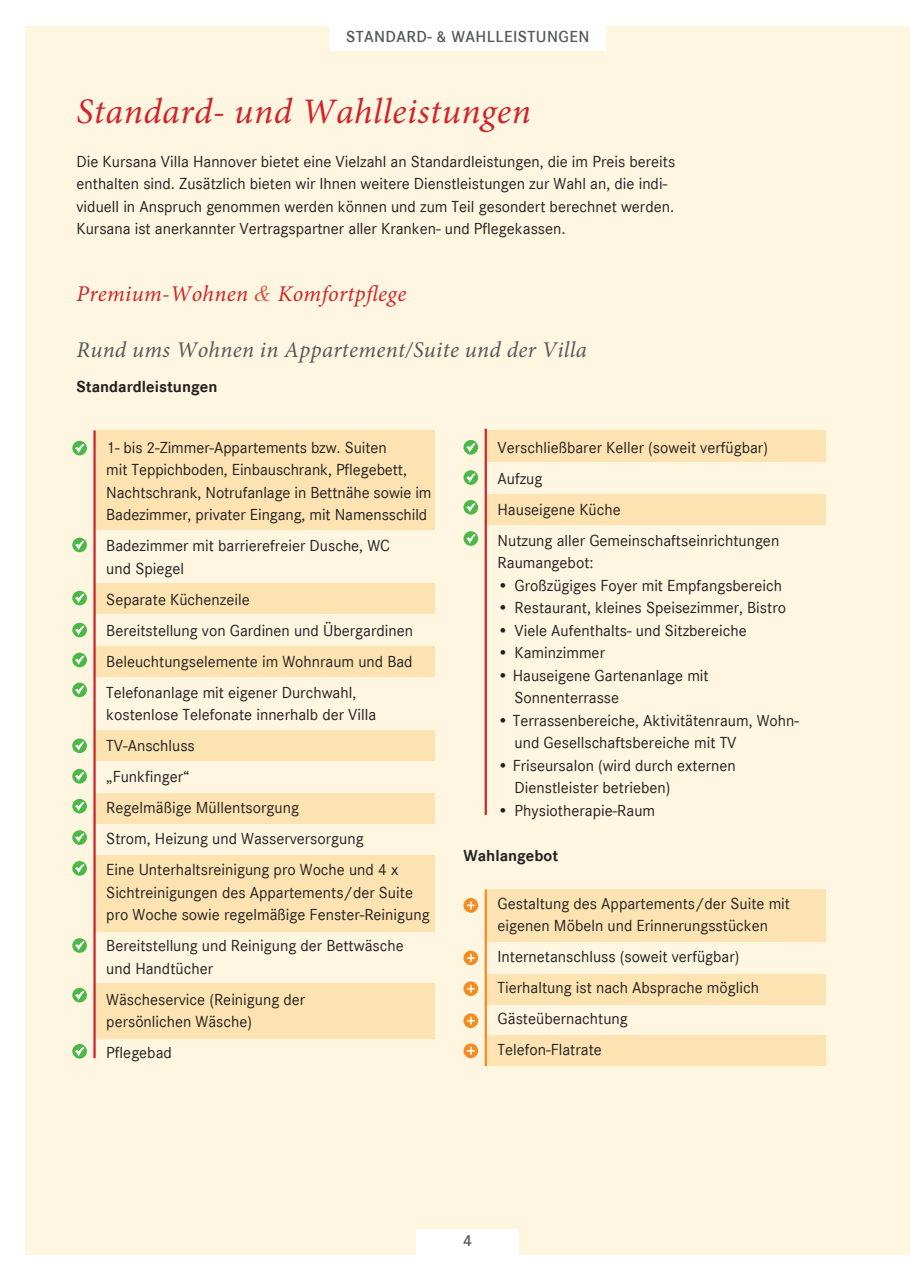
<style>
.page{position:relative;width:910px;height:1280px;background:#fff}
.page>*{position:absolute;margin:0;border:0;box-sizing:border-box;transform-origin:0 0}
.t1{font:italic 36px "Minion Pro";letter-spacing:.015em;color:#d1232a}
.t2{font:italic 22.5px "Minion Pro";letter-spacing:.015em;color:#57585a}
.t3{font:italic 22.5px "Minion Pro";letter-spacing:.015em;color:#d1232a}
.t4{font:16.5px/22.5px "Corporate S";color:#231f20}
.t5{font:700 16.5px "Corporate S";color:#231f20}
.t6{font:600 16.5px "Corporate S";letter-spacing:.025em;color:#57585a}
.s1{font-family:"Times New Roman";color:#d95842}
</style>
<div class="page">
<div style="left:26px;top:26px;width:884px;height:1228px;background:#fef6e0"></div>
<div style="left:330px;top:26px;width:276px;height:25px;background:#fff"></div>
<div style="left:417px;top:1229px;width:102px;height:25px;background:#fff"></div>
<div style="left:486px;top:494px;width:340px;height:30px;background:#fee3b2"></div>
<svg style="left:463px;top:440px;width:15px;height:15px"></svg>
<svg style="left:466px;top:443px;width:10px;height:10px"></svg>
<svg style="left:463px;top:470px;width:15px;height:15px"></svg>
<svg style="left:466px;top:473px;width:10px;height:10px"></svg>
<div style="left:486px;top:430px;width:340px;height:32px;background:#fee3b2"></div>
<div style="left:486px;top:889px;width:340px;height:53px;background:#fee3b2"></div>
<div style="left:486px;top:974px;width:340px;height:31px;background:#fee3b2"></div>
<div style="left:486px;top:1036px;width:340px;height:30px;background:#fee3b2"></div>
<hr style="left:485px;top:429px;width:2px;height:386px;background:#d1232a">
<div style="left:72px;top:441px;width:15px;height:14px;background:#4cb848;border-radius:50%"></div>
<svg style="left:75px;top:443px;width:9px;height:10px"></svg>
<div style="left:72px;top:538px;width:15px;height:14px;background:#4cb848;border-radius:50%"></div>
<svg style="left:75px;top:540px;width:9px;height:10px"></svg>
<div style="left:72px;top:591px;width:15px;height:14px;background:#4cb848;border-radius:50%"></div>
<svg style="left:75px;top:593px;width:9px;height:10px"></svg>
<div style="left:72px;top:623px;width:15px;height:14px;background:#4cb848;border-radius:50%"></div>
<svg style="left:75px;top:625px;width:9px;height:10px"></svg>
<div style="left:72px;top:653px;width:15px;height:14px;background:#4cb848;border-radius:50%"></div>
<svg style="left:75px;top:655px;width:9px;height:10px"></svg>
<svg style="left:72px;top:682px;width:15px;height:15px"></svg>
<svg style="left:75px;top:685px;width:9px;height:10px"></svg>
<svg style="left:72px;top:738px;width:15px;height:15px"></svg>
<svg style="left:75px;top:741px;width:9px;height:10px"></svg>
<div style="left:72px;top:769px;width:15px;height:14px;background:#4cb848;border-radius:50%"></div>
<svg style="left:75px;top:772px;width:9px;height:9px"></svg>
<div style="left:72px;top:799px;width:15px;height:14px;background:#4cb848;border-radius:50%"></div>
<svg style="left:75px;top:801px;width:9px;height:10px"></svg>
<svg style="left:72px;top:830px;width:15px;height:15px"></svg>
<svg style="left:75px;top:833px;width:9px;height:10px"></svg>
<svg style="left:72px;top:938px;width:15px;height:15px"></svg>
<svg style="left:75px;top:941px;width:9px;height:10px"></svg>
<div style="left:72px;top:988px;width:15px;height:14px;background:#4cb848;border-radius:50%"></div>
<svg style="left:75px;top:990px;width:9px;height:10px"></svg>
<div style="left:72px;top:1044px;width:15px;height:14px;background:#4cb848;border-radius:50%"></div>
<svg style="left:75px;top:1047px;width:9px;height:9px"></svg>
<div style="left:95px;top:430px;width:340px;height:100px;background:#fee3b2"></div>
<div style="left:95px;top:583px;width:340px;height:30px;background:#fee3b2"></div>
<div style="left:95px;top:646px;width:340px;height:30px;background:#fee3b2"></div>
<div style="left:95px;top:731px;width:340px;height:30px;background:#fee3b2"></div>
<div style="left:95px;top:793px;width:340px;height:30px;background:#fee3b2"></div>
<div style="left:95px;top:983px;width:340px;height:56px;background:#fee3b2"></div>
<div style="left:95px;top:855px;width:340px;height:77px;background:#fee3b2"></div>
<hr style="left:93px;top:430px;width:3px;height:628px;background:#d1232a">
<svg style="left:463px;top:898px;width:15px;height:15px"></svg>
<svg style="left:467px;top:901px;width:8px;height:8px"></svg>
<svg style="left:463px;top:950px;width:15px;height:15px"></svg>
<svg style="left:467px;top:954px;width:8px;height:8px"></svg>
<svg style="left:463px;top:1013px;width:15px;height:15px"></svg>
<svg style="left:467px;top:1017px;width:8px;height:8px"></svg>
<svg style="left:463px;top:1043px;width:15px;height:15px"></svg>
<svg style="left:467px;top:1047px;width:8px;height:8px"></svg>
<svg style="left:463px;top:981px;width:15px;height:15px"></svg>
<svg style="left:467px;top:985px;width:8px;height:8px"></svg>
<hr style="left:485px;top:889px;width:2px;height:177px;background:#f68b1f">
<svg style="left:72px;top:861px;width:15px;height:15px"></svg>
<svg style="left:75px;top:864px;width:9px;height:10px"></svg>
<svg style="left:463px;top:500px;width:15px;height:15px"></svg>
<svg style="left:466px;top:503px;width:10px;height:10px"></svg>
<svg style="left:463px;top:531px;width:15px;height:15px"></svg>
<svg style="left:466px;top:534px;width:10px;height:10px"></svg>
<p class="t6" style="left:346px;top:28px;width:245px">STANDARD- &amp; WAHLLEISTUNGEN</p>
<h1 class="t1" style="left:77px;top:87px;width:456px">Standard- und Wahlleistungen</h1>
<p class="t4" style="left:77px;top:150px;width:600px">Die Kursana Villa Hannover bietet eine Vielzahl an Standardleistungen, die im Preis bereits enthalten sind. Zusätzlich bieten wir Ihnen weitere Dienstleistungen zur Wahl an, die indi&shy;viduell in Anspruch genommen werden können und zum Teil gesondert berechnet werden.<br>Kursana ist anerkannter Vertragspartner aller Kranken- und Pflegekassen.</p>
<h2 class="t3" style="left:77px;top:279px;width:331px">Premium-Wohnen <span class="s1">&amp;</span> Komfortpflege</h2>
<h2 class="t2" style="left:77px;top:334px;width:512px">Rund ums Wohnen in Appartement/Suite und der Villa</h2>
<p class="t5" style="left:77px;top:377px;width:142px">Standardleistungen</p>
<p class="t4" style="left:106px;top:436px;width:327px">1- bis 2-Zimmer-Appartements bzw. Suiten<br>mit Teppichboden, Einbauschrank, Pflegebett, Nachtschrank, Notrufanlage in Bettnähe sowie im Badezimmer, privater Eingang, mit Namensschild</p>
<p class="t4" style="left:106px;top:535px;width:285px">Badezimmer mit barrierefreier Dusche, WC und Spiegel</p>
<p class="t4" style="left:106px;top:584px;width:308px;line-height:31px">Separate Küchenzeile<br>Bereitstellung von Gardinen und Übergardinen Beleuchtungselemente im Wohnraum und Bad Telefonanlage mit eigener Durchwahl,</p>
<p class="t4" style="left:106px;top:699px;width:293px;line-height:31px">kostenlose Telefonate innerhalb der Villa<br>TV-Anschluss<br>„Funkfinger“<br>Regelmäßige Müllentsorgung<br>Strom, Heizung und Wasserversorgung<br>Eine Unterhaltsreinigung pro Woche und 4 x</p>
<p class="t4" style="left:106px;top:881px;width:325px">Sichtreinigungen des Appartements/der Suite pro Woche sowie regelmäßige Fenster-Reinigung</p>
<p class="t4" style="left:106px;top:935px;width:299px">Bereitstellung und Reinigung der Bettwäsche und Handtücher</p>
<p class="t4" style="left:106px;top:988px;width:200px">Wäscheservice (Reinigung der persönlichen Wäsche)</p>
<p class="t4" style="left:106px;top:1042px;width:67px">Pflegebad</p>
<p class="t4" style="left:497px;top:432px;width:283px;line-height:31px">Verschließbarer Keller (soweit verfügbar)<br>Aufzug<br>Hauseigene Küche<br>Nutzung aller Gemeinschaftseinrichtungen</p>
<p class="t4" style="left:497px;top:552px;width:98px">Raumangebot:</p>
<p class="t4" style="left:497px;top:574px;width:286px">• Großzügiges Foyer mit Empfangsbereich</p>
<p class="t4" style="left:498px;top:597px;width:290px">• Restaurant, kleines Speisezimmer, Bistro</p>
<p class="t4" style="left:498px;top:619px;width:251px">• Viele Aufenthalts- und Sitzbereiche</p>
<p class="t4" style="left:498px;top:642px;width:109px">• Kaminzimmer</p>
<p class="t4" style="left:515px;top:664px;width:196px;text-indent:-17px">• Hauseigene Gartenanlage mit<br>Sonnenterrasse</p>
<p class="t4" style="left:515px;top:709px;width:286px;text-indent:-17px">• Terrassenbereiche, Aktivitätenraum, Wohn&shy;und Gesellschaftsbereiche mit TV</p>
<p class="t4" style="left:515px;top:754px;width:223px;text-indent:-17px">• Friseursalon (wird durch externen<br>Dienstleister betrieben)</p>
<p class="t4" style="left:498px;top:799px;width:159px">• Physiotherapie-Raum</p>
<p class="t5" style="left:463px;top:846px;width:96px">Wahlangebot</p>
<p class="t4" style="left:498px;top:892px;width:294px">Gestaltung des Appartements/der Suite mit eigenen Möbeln und Erinnerungsstücken</p>
<p class="t4" style="left:498px;top:941px;width:263px;line-height:31px">Internetanschluss (soweit verfügbar)<br>Tierhaltung ist nach Absprache möglich<br>Gästeübernachtung<br>Telefon-Flatrate</p>
<p class="t6" style="left:463px;top:1231px;width:11px">4</p>
</div>
